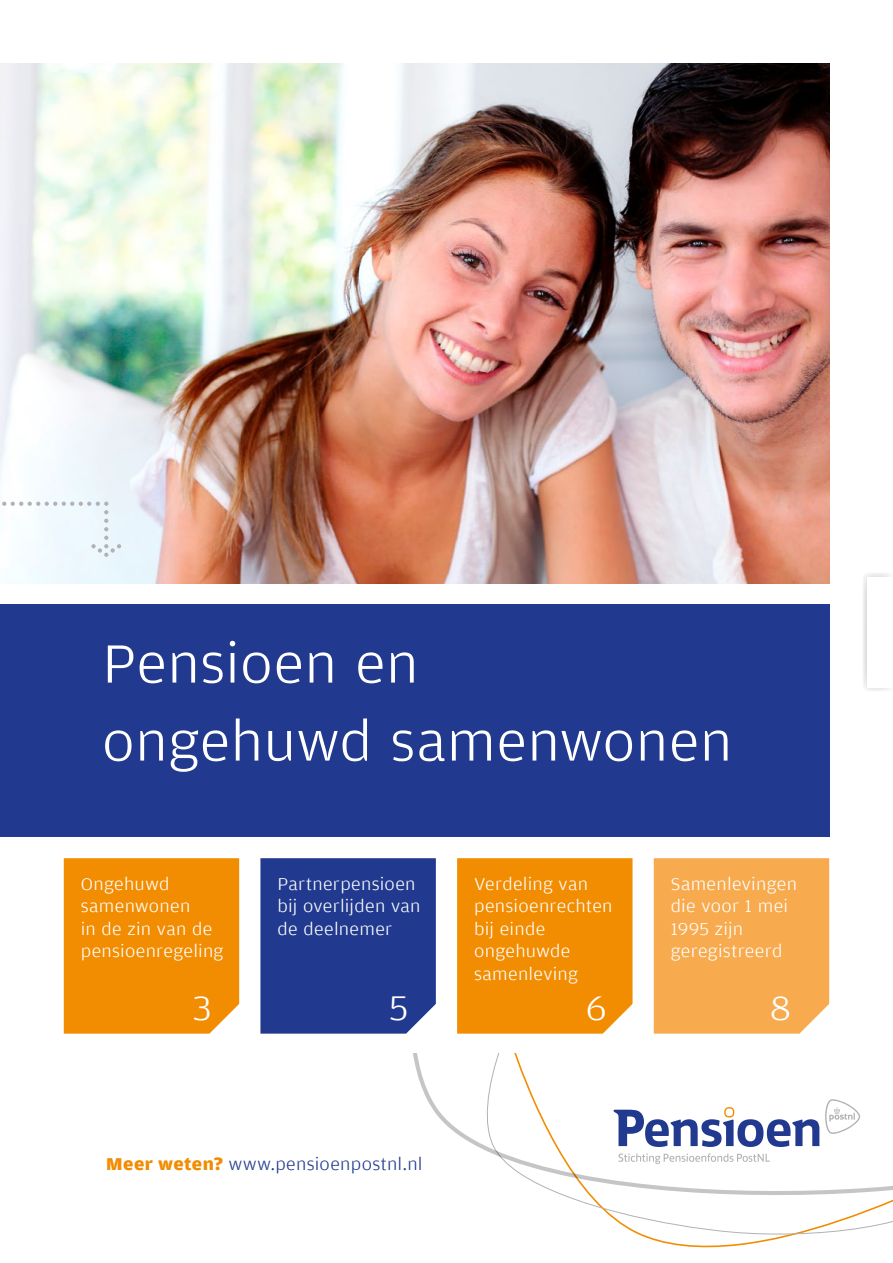
<style>
.page{position:relative;width:893px;height:1263px;background:#fff}
.page>*{position:absolute;margin:0;border:0;box-sizing:border-box;transform-origin:0 0}
.t1{font:300 57px/78px "Amplitude Wide";letter-spacing:.005em;color:#fff}
.t2{font:300 36px "Amplitude Wide";color:#fff}
.t3{font:300 18px/22.5px "Amplitude Wide";letter-spacing:.015em;color:#fff}
.t4{font:300 18px "Amplitude Wide";letter-spacing:.015em;color:#213a8f}
.s1{font-weight:700;color:#f28c00}
</style>
<div class="page">
<svg style="left:863px;top:573px;width:27px;height:118px"></svg>
<div style="left:867px;top:577px;width:26px;height:110px;background:#fff"></div>
<div style="left:0;top:605px;width:829px;height:232px;background:#213a8f"></div>
<img style="left:0;top:64px;width:829px;height:519px">
<svg style="left:562px;top:1195px;width:331px;height:44px"></svg>
<svg style="left:413px;top:1053px;width:480px;height:142px"></svg>
<svg style="left:613px;top:1107px;width:206px;height:40px"></svg>
<svg style="left:618px;top:1153px;width:152px;height:11px"></svg>
<svg style="left:825px;top:1099px;width:35px;height:35px"></svg>
<svg style="left:2px;top:502px;width:119px;height:55px"></svg>
<div style="left:654px;top:858px;width:175px;height:176px;background:#f7aa4e"></div>
<div style="left:457px;top:858px;width:175px;height:176px;background:#f28c00"></div>
<div style="left:260px;top:858px;width:176px;height:176px;background:#213a8f"></div>
<div style="left:64px;top:858px;width:175px;height:176px;background:#f28c00"></div>
<h1 class="t1" style="left:102px;top:625px;width:632px">Pensioen en<br>ongehuwd samenwonen</h1>
<p class="t3" style="left:81px;top:872px;width:144px">Ongehuwd samenwonen<br>in de zin van de pensioenregeling</p>
<h2 class="t2" style="left:192px;top:988px;width:21px">3</h2>
<p class="t3" style="left:277px;top:872px;width:145px">Partnerpensioen bij overlijden van de deelnemer</p>
<h2 class="t2" style="left:389px;top:988px;width:21px">5</h2>
<p class="t3" style="left:474px;top:872px;width:140px">Verdeling van pensioenrechten bij einde ongehuwde samenleving</p>
<h2 class="t2" style="left:586px;top:988px;width:23px">6</h2>
<p class="t4" style="left:106px;top:1154px;width:318px"><span class="s1">Meer weten?</span> www.pensioenpostnl.nl</p>
<p class="t3" style="left:671px;top:872px;width:128px">Samenlevingen die voor 1 mei<br>1995 zijn geregistreerd</p>
<h2 class="t2" style="left:770px;top:988px;width:23px">8</h2>
</div>
